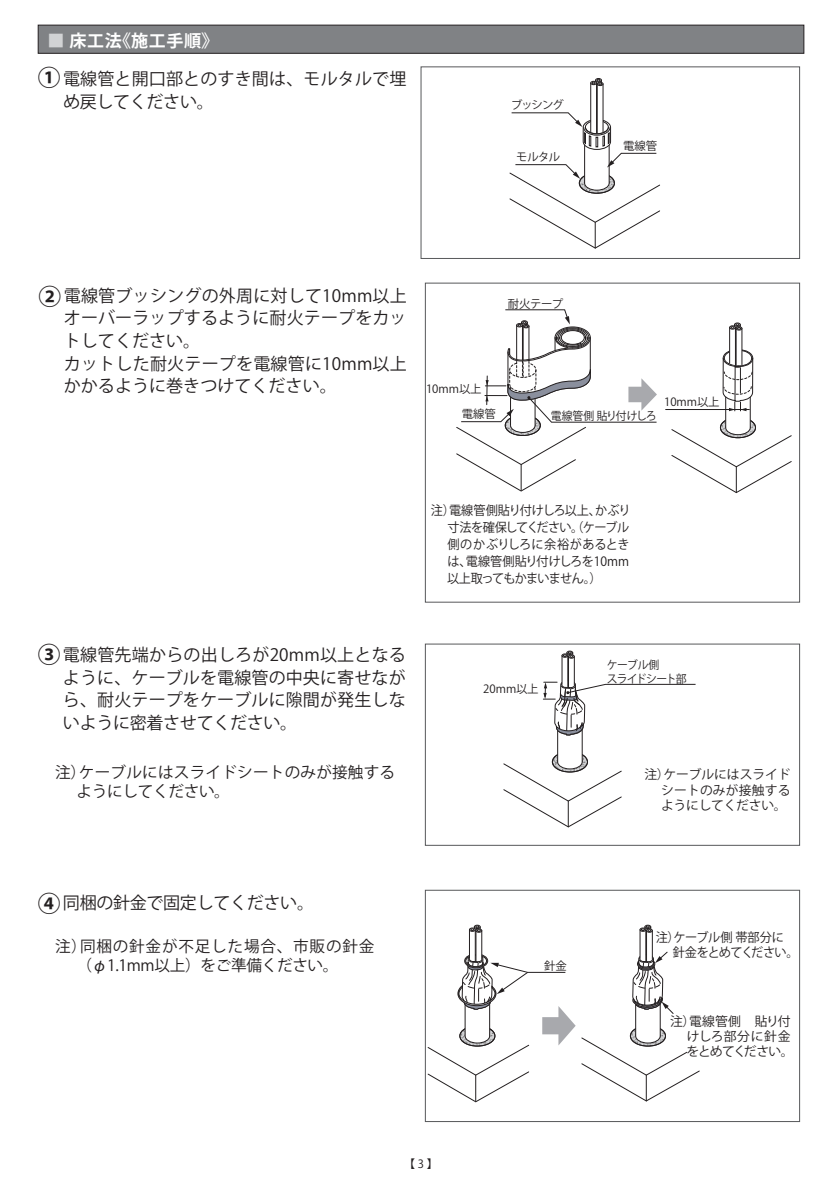
<style>
.page{position:relative;width:840px;height:1191px;background:#fff}
.page>*{position:absolute;margin:0;border:0;box-sizing:border-box;transform-origin:0 0}
.t1{font:700 22.8px "Koz Go Pro";color:#231f20}
.t2{font:17px/22.8px "Koz Go Pro";letter-spacing:.005em;color:#231f20}
.t3{font:17px "Koz Go Pro";letter-spacing:-.02em;color:#231f20}
.t4{font:700 17px "Koz Go Pro";letter-spacing:.03em;color:#fff}
.t5{font:15.6px/18.8px "Koz Go Pro";letter-spacing:.05em;color:#231f20}
.t6{font:15.6px/18.8px "Koz Go Pro";letter-spacing:.01em;color:#231f20}
.t7{font:12.8px/17px "Koz Go Pro";letter-spacing:-.02em;color:#231f20;text-align:justify;scale:.95 1}
.t8{font:12.8px/15.4px "Koz Go Pro";letter-spacing:-.02em;color:#231f20}
.t9{font:11.4px "Koz Go Pro";letter-spacing:-.02em;color:#231f20}
.t10{font:11.4px/13.6px "Koz Go Pro";letter-spacing:-.07em;color:#231f20;scale:.95 1}
.t11{font:11.4px "Koz Go Pro";letter-spacing:-.055em;color:#231f20;scale:.95 1}
.s1{color:#d1d2d4}
.s2{font-weight:700;font-size:22.8px}
.s3{font-family:"Gothic BBB Pro";font-weight:500}
</style>
<div class="page">
<div style="left:38px;top:25px;width:765px;height:28px;background:#808285;border:1px solid #231f20"></div>
<div style="left:420px;top:66px;width:379px;height:193px;border:1px solid #57585a"></div>
<div style="left:425px;top:890px;width:374px;height:231px;border:1px solid #57585a"></div>
<svg style="left:509px;top:78px;width:151px;height:171px"></svg>
<svg style="left:720px;top:417px;width:35px;height:21px"></svg>
<div style="left:719px;top:417px;width:36px;height:21px;border:1px solid #231f20;border-radius:50%"></div>
<div style="left:725px;top:420px;width:24px;height:15px;background:#fff;border-radius:50%"></div>
<div style="left:725px;top:420px;width:25px;height:15px;border:1px solid #231f20;border-radius:50%"></div>
<div style="left:725px;top:386px;width:25px;height:42px;background:#fff;border:1px solid #231f20"></div>
<svg style="left:671px;top:429px;width:120px;height:64px"></svg>
<hr style="left:665px;top:409px;width:84px;height:1px;background:#231f20">
<svg style="left:722px;top:322px;width:30px;height:89px"></svg>
<svg style="left:456px;top:309px;width:200px;height:183px"></svg>
<svg style="left:552px;top:751px;width:35px;height:21px"></svg>
<div style="left:552px;top:751px;width:35px;height:21px;border:1px solid #231f20;border-radius:50%"></div>
<div style="left:557px;top:755px;width:25px;height:14px;background:#fff;border-radius:50%"></div>
<div style="left:557px;top:754px;width:25px;height:15px;border:1px solid #231f20;border-radius:50%"></div>
<div style="left:557px;top:720px;width:25px;height:42px;background:#fff;border:1px solid #231f20"></div>
<svg style="left:503px;top:763px;width:118px;height:64px"></svg>
<svg style="left:543px;top:650px;width:152px;height:85px"></svg>
<svg style="left:427px;top:924px;width:272px;height:178px"></svg>
<p class="t4" style="left:47px;top:29px;width:172px"><span class="s1">■</span> 床工法《施工手順》</p>
<h1 class="t1" style="left:38px;top:63px;width:24px">①</h1>
<p class="t2" style="left:63px;top:68px;width:345px">電線管と開口部とのすき間は、モルタルで埋め戻してください。</p>
<p class="t9" style="left:511px;top:98px;width:54px">ブッシング</p>
<p class="t9" style="left:516px;top:150px;width:45px">モルタル</p>
<p class="t9" style="left:623px;top:139px;width:36px">電線管</p>
<h1 class="t1" style="left:39px;top:281px;width:24px">②</h1>
<p class="t2" style="left:64px;top:284px;width:344px">電線管ブッシングの外周に対して10mm以上オーバーラップするように耐火テープをカットしてください。<br>カットした耐火テープを電線管に10mm以上かかるように巻きつけてください。</p>
<p class="t9" style="left:507px;top:296px;width:57px">耐火テープ</p>
<p class="t9" style="left:426px;top:381px;width:57px">10mm以上</p>
<p class="t9" style="left:461px;top:406px;width:36px">電線管</p>
<p class="t11" style="left:550px;top:408px;width:113px">電線管側 貼り付けしろ</p>
<p class="t9" style="left:663px;top:395px;width:57px">10mm以上</p>
<h1 class="t1" style="left:38px;top:640px;width:24px">③</h1>
<p class="t2" style="left:63px;top:643px;width:344px;text-align:justify">電線管先端からの出しろが20mm以上となるように、ケーブルを電線管の中央に寄せながら、耐火テープをケーブルに隙間が発生しないように密着させてください。</p>
<p class="t6" style="left:76px;top:763px;width:320px;text-indent:-21px">注）ケーブルにはスライドシートのみが接触するようにしてください。</p>
<p class="t7" style="left:447px;top:502px;width:194px;text-indent:-17px">注）電線管側貼り付けしろ以上、かぶり寸法を確保してください。（ケーブル側のかぶりしろに余裕があるときは、電線管側貼り付けしろを10mm以上取ってもかまいません。）</p>
<p class="t9" style="left:483px;top:681px;width:57px">20mm以上</p>
<p class="t10" style="left:606px;top:658px;width:85px">ケーブル側<br>スライドシート部</p>
<p class="t8" style="left:660px;top:767px;width:131px;text-align:justify;text-indent:-17px">注）ケーブルにはスライドシートのみが接触するようにしてください。</p>
<p class="t3" style="left:38px;top:892px;width:278px"><span class="s2">④</span> 同梱の針金で固定してください。</p>
<p class="t5" style="left:76px;top:937px;width:299px;text-indent:-21px">注）同梱の針金が不足した場合、市販の針金（<span class="s3">φ</span>1.1mm以上）をご準備ください。</p>
<p class="t9" style="left:544px;top:958px;width:24px">針金</p>
<p class="t7" style="left:672px;top:929px;width:134px;line-height:15.4px;text-indent:-17px">注）ケーブル側 帯部分に針金をとめてください。</p>
<p class="t8" style="left:686px;top:1013px;width:109px;text-indent:-16px">注）電線管側 貼り付けしろ部分に針金をとめてください。</p>
<p class="t9" style="left:403px;top:1156px;width:36px">【3】</p>
</div>
